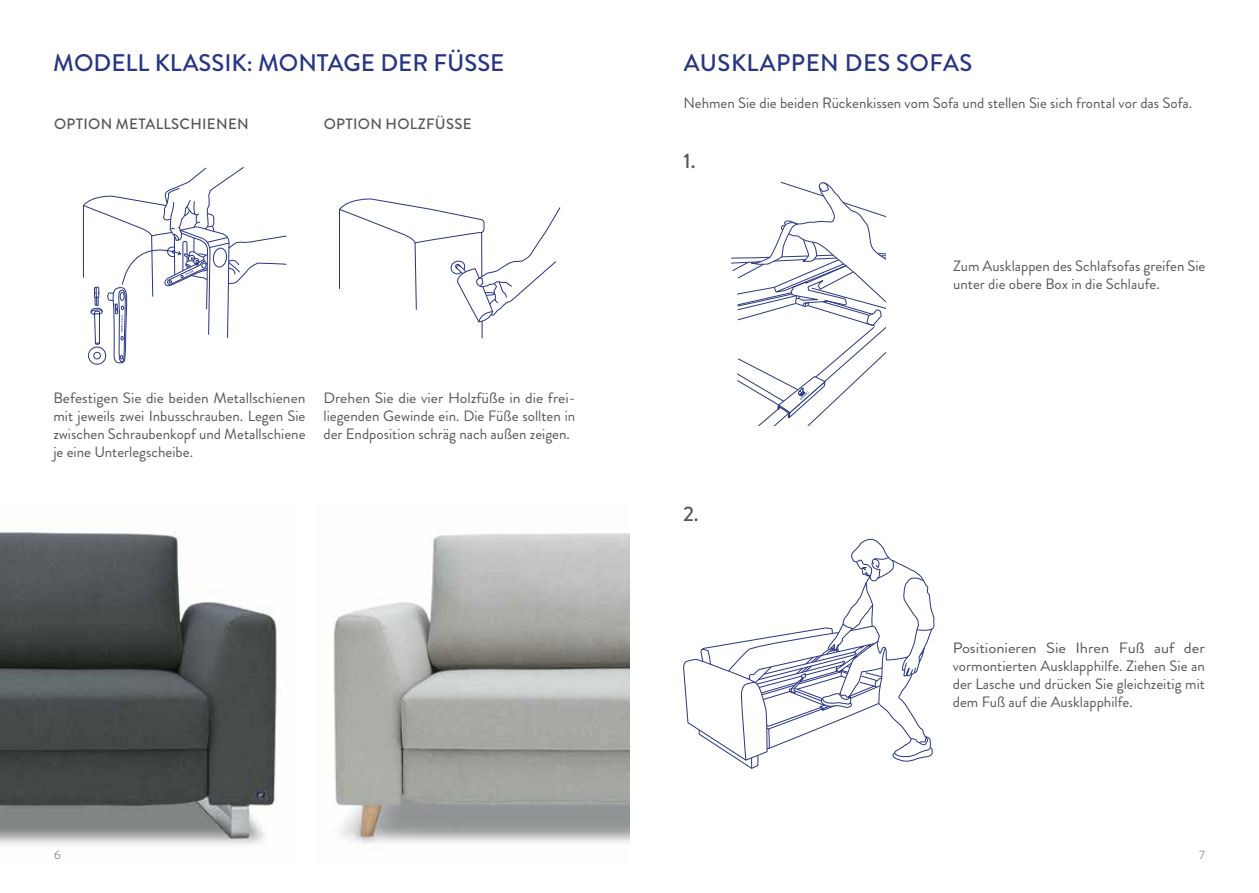
<style>
.page{position:relative;width:1259px;height:893px;background:#fff}
.page>*{position:absolute;margin:0;border:0;box-sizing:border-box;transform-origin:0 0}
.t1{font:500 24px "Brandon Grotesque";color:#283583}
.t2{font:500 24px "Brandon Grotesque";letter-spacing:.02em;color:#283583}
.t3{font:500 21px "Brandon Grotesque";color:#575756}
.t4{font:15px/18px "Brandon Grotesque";color:#575756}
.t5{font:15px/18px "Brandon Grotesque";color:#575756;text-align:justify;scale:1.04 1}
.t6{font:15px/18px "Brandon Grotesque";color:#575756;text-align:justify;scale:1.1 1}
.t7{font:15px/18px "Brandon Grotesque";color:#575756;text-align:justify;scale:1.05 1}
.t8{font:500 15px "Brandon Grotesque";letter-spacing:.02em;color:#575756}
.t9{font:300 12px "Brandon Grotesque";color:#575756}
</style>
<div class="page">
<svg style="left:683px;top:538px;width:251px;height:231px"></svg>
<svg style="left:731px;top:182px;width:155px;height:243px"></svg>
<img style="left:333px;top:529px;width:296px;height:319px">
<img style="left:0;top:530px;width:277px;height:315px">
<svg style="left:339px;top:198px;width:221px;height:140px"></svg>
<svg style="left:83px;top:167px;width:204px;height:198px"></svg>
<h1 class="t1" style="left:53px;top:46px;width:452px">MODELL KLASSIK: MONTAGE DER FÜSSE</h1>
<p class="t8" style="left:54px;top:113px;width:196px">OPTION METALLSCHIENEN</p>
<p class="t8" style="left:324px;top:113px;width:149px">OPTION HOLZFÜSSE</p>
<p class="t5" style="left:53px;top:389px;width:244px">Befestigen Sie die beiden Metallschienen mit jeweils zwei Inbusschrauben. Legen Sie zwischen Schraubenkopf und Metallschiene je eine Unterlegscheibe.</p>
<p class="t7" style="left:323px;top:389px;width:241px">Drehen Sie die vier Holzfüße in die frei&shy;liegenden Gewinde ein. Die Füße sollten in der Endposition schräg nach außen zeigen.</p>
<p class="t9" style="left:54px;top:847px;width:8px">6</p>
<h1 class="t2" style="left:683px;top:46px;width:290px">AUSKLAPPEN DES SOFAS</h1>
<p class="t4" style="left:683px;top:94px;width:510px">Nehmen Sie die beiden Rückenkissen vom Sofa und stellen Sie sich frontal vor das Sofa.</p>
<h2 class="t3" style="left:683px;top:146px;width:14px">1.</h2>
<h2 class="t3" style="left:683px;top:499px;width:17px">2.</h2>
<p class="t4" style="left:953px;top:257px;width:254px">Zum Ausklappen des Schlafsofas greifen Sie unter die obere Box in die Schlaufe.</p>
<p class="t6" style="left:953px;top:639px;width:231px">Positionieren Sie Ihren Fuß auf der vormontierten Ausklapphilfe. Ziehen Sie an der Lasche und drücken Sie gleichzeitig mit dem Fuß auf die Ausklapphilfe.</p>
<p class="t9" style="left:1199px;top:847px;width:7px">7</p>
</div>
